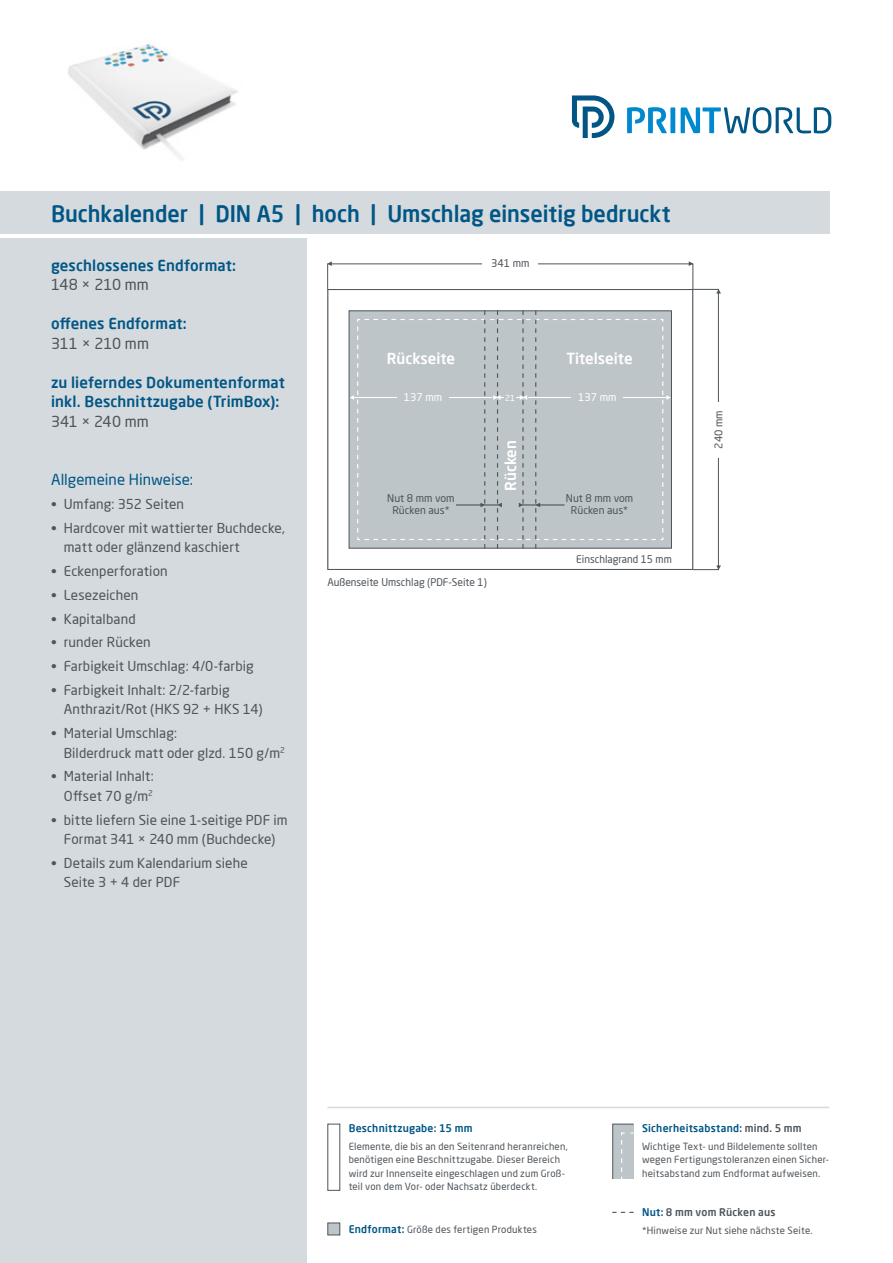
<style>
.page{position:relative;width:893px;height:1263px;background:#fff}
.page>*{position:absolute;margin:0;border:0;box-sizing:border-box;transform-origin:0 0}
.t1{font:500 22.5px "Neo Sans Pro";color:#015685;scale:.96 1}
.t2{font:500 15px/19.5px "Neo Sans Pro";letter-spacing:.01em;color:#015685}
.t3{font:15px "Neo Sans Pro";letter-spacing:-.005em;color:#4d545a}
.t4{font:500 15px "Neo Sans Pro";color:#fff}
.t5{font:15px "Neo Sans Pro";color:#015685}
.t6{font:13.5px/19.5px "Neo Sans Pro";letter-spacing:.01em;color:#4d545a}
.t7{font:10.5px/11.2px "Neo Sans Pro";color:#4d545a;text-align:center}
.t8{font:500 10.5px "Neo Sans Pro";letter-spacing:.025em;color:#015685}
.t9{font:500 10.5px "Neo Sans Pro";letter-spacing:.02em;color:#4d545a}
.t10{font:10.5px "Neo Sans Pro";color:#fff}
.t11{font:9.75px/13.5px "Neo Sans Pro";letter-spacing:.02em;color:#4d545a}
.t12{font:8.25px "Neo Sans Pro";color:#fff}
.s1{font-weight:500;font-size:10.5px;color:#015685}
.s2{color:#4d545a}
.s3{color:#015685}
</style>
<div class="page">
<div style="left:0;top:238px;width:306px;height:1025px;background:#d4dade"></div>
<div style="left:0;top:191px;width:829px;height:43px;background:#d4dade"></div>
<svg style="left:627px;top:107px;width:204px;height:26px"></svg>
<svg style="left:572px;top:96px;width:42px;height:42px"></svg>
<hr style="left:327px;top:1107px;width:502px;height:1px;background:#d4dade">
<svg style="left:612px;top:1212px;width:22px;height:1px"></svg>
<svg style="left:612px;top:1123px;width:22px;height:56px"></svg>
<div style="left:327px;top:1124px;width:13px;height:67px;border:1px solid #4d545a"></div>
<div style="left:327px;top:1222px;width:13px;height:13px;background:#bec5c9;border:1px solid #4d545a"></div>
<div style="left:327px;top:289px;width:366px;height:281px;border:1px solid #4d545a"></div>
<div style="left:693px;top:289px;width:26px;height:281px;border:1px solid #4d545a"></div>
<svg style="left:327px;top:261px;width:5px;height:5px"></svg>
<svg style="left:689px;top:261px;width:4px;height:5px"></svg>
<svg style="left:716px;top:289px;width:5px;height:4px"></svg>
<svg style="left:716px;top:565px;width:5px;height:5px"></svg>
<div style="left:714px;top:402px;width:9px;height:55px;background:#fff"></div>
<div style="left:350px;top:310px;width:321px;height:239px;background:#bec5c9"></div>
<img style="left:68px;top:40px;width:170px;height:120px">
<h1 class="t1" style="left:51px;top:200px;width:647px">Buchkalender | DIN A5 | hoch | Umschlag einseitig bedruckt</h1>
<p class="t2" style="left:51px;top:255px;width:186px">geschlossenes Endformat:</p>
<p class="t7" style="left:491px;top:258px;width:40px">341 mm</p>
<p class="t3" style="left:51px;top:276px;width:99px">148 × 210 mm</p>
<p class="t2" style="left:51px;top:314px;width:137px">offenes Endformat:</p>
<p class="t3" style="left:51px;top:334px;width:99px">311 × 210 mm</p>
<p class="t2" style="left:51px;top:372px;width:235px">zu lieferndes Dokumentenformat inkl. Beschnittzugabe (TrimBox):</p>
<p class="t3" style="left:51px;top:412px;width:99px">341 × 240 mm</p>
<p class="t4" style="left:387px;top:349px;width:70px">Rückseite</p>
<p class="t4" style="left:566px;top:349px;width:68px">Titelseite</p>
<p class="t10" style="left:404px;top:391px;width:40px">137 mm</p>
<p class="t10" style="left:578px;top:391px;width:40px">137 mm</p>
<p class="t12" style="left:505px;top:392px;width:11px">21</p>
<p class="t5" style="left:51px;top:471px;width:144px">Allgemeine Hinweise:</p>
<p class="t6" style="left:51px;top:494px;width:135px">• Umfang: 352 Seiten</p>
<p class="t6" style="left:64px;top:518px;width:223px;text-indent:-13px">• Hardcover mit wattierter Buchdecke, matt oder glänzend kaschiert</p>
<p class="t6" style="left:51px;top:561px;width:118px">• Eckenperforation</p>
<p class="t6" style="left:51px;top:585px;width:89px">• Lesezeichen</p>
<p class="t6" style="left:51px;top:609px;width:86px">• Kapitalband</p>
<p class="t6" style="left:51px;top:632px;width:101px">• runder Rücken</p>
<p class="t6" style="left:51px;top:656px;width:204px">• Farbigkeit Umschlag: 4/0-farbig</p>
<p class="t6" style="left:64px;top:680px;width:200px;text-indent:-13px">• Farbigkeit Inhalt: 2/2-farbig<br>Anthrazit/Rot (HKS 92 + HKS 14)</p>
<p class="t6" style="left:64px;top:723px;width:223px;text-indent:-13px">• Material Umschlag:<br>Bilderdruck matt oder glzd. 150 g/m<sup>2</sup></p>
<p class="t6" style="left:51px;top:766px;width:104px;text-align:right">• Material Inhalt:<br>Offset 70 g/m<sup>2</sup></p>
<p class="t6" style="left:51px;top:810px;width:238px;text-align:center">• bitte liefern Sie eine 1-seitige PDF im<br>Format 341 × 240 mm (Buchdecke)</p>
<p class="t6" style="left:64px;top:853px;width:186px;text-indent:-13px">• Details zum Kalendarium siehe<br>Seite 3 + 4 der PDF</p>
<p class="t4" style="left:501px;top:491px;width:52px;rotate:-90deg">Rücken</p>
<p class="t7" style="left:387px;top:493px;width:69px">Nut 8 mm vom<br>Rücken aus*</p>
<p class="t7" style="left:566px;top:493px;width:69px">Nut 8 mm vom<br>Rücken aus*</p>
<p class="t7" style="left:327px;top:577px;width:161px">Außenseite Umschlag (PDF-Seite 1)</p>
<p class="t7" style="left:576px;top:554px;width:97px">Einschlagrand 15 mm</p>
<p class="t7" style="left:713px;top:449px;width:40px;rotate:-90deg">240 mm</p>
<p class="t8" style="left:349px;top:1121px;width:125px">Beschnittzugabe: 15 mm</p>
<p class="t11" style="left:349px;top:1139px;width:221px">Elemente, die bis an den Seitenrand heranreichen, benötigen eine Beschnittzugabe. Dieser Bereich wird zur Innenseite eingeschlagen und zum Groß&shy;teil von dem Vor- oder Nachsatz überdeckt.</p>
<p class="t11" style="left:349px;top:1222px;width:190px"><span class="s1">Endformat:</span> Größe des fertigen Produktes</p>
<p class="t8" style="left:642px;top:1121px;width:161px">Sicherheitsabstand: <span class="s2">mind. 5 mm</span></p>
<p class="t11" style="left:642px;top:1139px;width:189px">Wichtige Text- und Bildelemente sollten wegen Fertigungstoleranzen einen Sicher&shy;heitsabstand zum Endformat aufweisen.</p>
<p class="t9" style="left:642px;top:1205px;width:135px"><span class="s3">Nut:</span> 8 mm vom Rücken aus</p>
<p class="t11" style="left:642px;top:1223px;width:172px">*Hinweise zur Nut siehe nächste Seite.</p>
</div>
